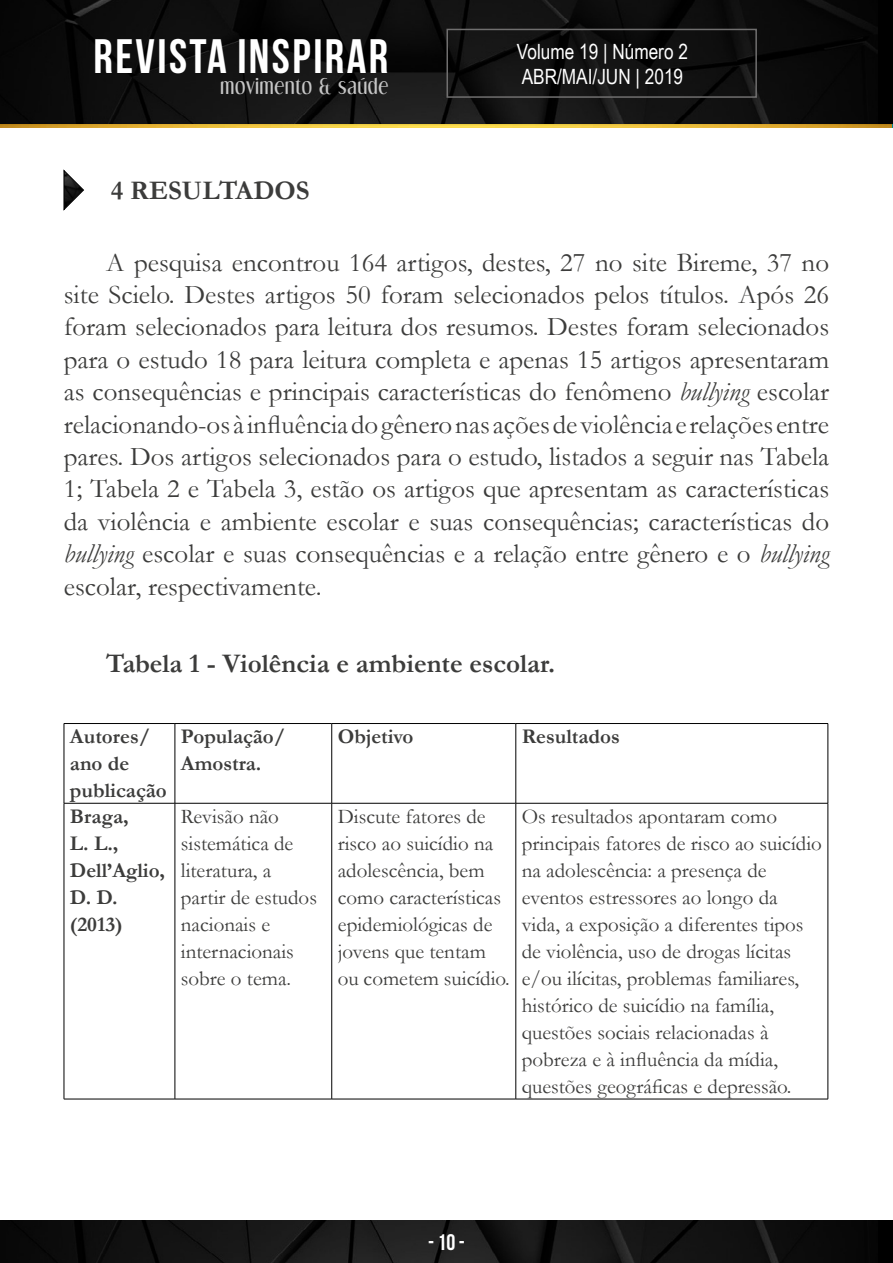
<style>
.page{position:relative;width:893px;height:1263px;background:#fff}
.page>*{position:absolute;margin:0;border:0;box-sizing:border-box;transform-origin:0 0}
.t1{font:700 48.3px "Bebas Neue";letter-spacing:.05em;color:#fff}
.t2{font:27px/32.4px "Garamond";color:#3c3c3b;text-align:justify}
.t3{font:700 27px "Garamond";color:#3c3c3b}
.t4{font:700 22.5px "Bebas Neue";color:#fff}
.t5{font:21px/27px "Garamond";color:#3c3c3b}
.t6{font:700 21px/27px "Garamond";color:#3c3c3b}
.t7{font:21px/25.2px "Arial Narrow";color:#fff}
.t8{font:18.9px "Dream Orphans";letter-spacing:.05em;color:#c6c6c6}
.s1{font-style:italic}
</style>
<div class="page">
<img style="left:0;top:124px;width:891px;height:4px">
<img style="left:0;top:0;width:878px;height:124px">
<div style="left:446px;top:29px;width:311px;height:69px;border:2px solid #706f6f"></div>
<img style="left:0;top:1220px;width:878px;height:43px">
<svg style="left:64px;top:170px;width:20px;height:40px"></svg>
<hr style="left:64px;top:723px;width:111px;height:1px;background:#000">
<hr style="left:64px;top:724px;width:1px;height:79px;background:#000">
<hr style="left:175px;top:723px;width:157px;height:1px;background:#000">
<hr style="left:175px;top:724px;width:1px;height:79px;background:#000">
<hr style="left:332px;top:723px;width:184px;height:1px;background:#000">
<hr style="left:331px;top:724px;width:1px;height:79px;background:#000">
<hr style="left:516px;top:723px;width:312px;height:1px;background:#000">
<hr style="left:516px;top:724px;width:1px;height:79px;background:#000">
<hr style="left:828px;top:724px;width:1px;height:79px;background:#000">
<hr style="left:64px;top:803px;width:111px;height:1px;background:#000">
<hr style="left:64px;top:803px;width:1px;height:296px;background:#000">
<hr style="left:175px;top:803px;width:157px;height:1px;background:#000">
<hr style="left:175px;top:803px;width:1px;height:296px;background:#000">
<hr style="left:332px;top:803px;width:184px;height:1px;background:#000">
<hr style="left:331px;top:803px;width:1px;height:296px;background:#000">
<hr style="left:516px;top:803px;width:312px;height:1px;background:#000">
<hr style="left:516px;top:803px;width:1px;height:296px;background:#000">
<hr style="left:828px;top:803px;width:1px;height:296px;background:#000">
<hr style="left:64px;top:1099px;width:111px;height:1px;background:#000">
<hr style="left:175px;top:1099px;width:157px;height:1px;background:#000">
<hr style="left:332px;top:1099px;width:184px;height:1px;background:#000">
<hr style="left:516px;top:1099px;width:312px;height:1px;background:#000">
<h1 class="t1" style="left:94px;top:29px;width:296px">REVISTA INSPIRAR</h1>
<p class="t8" style="left:220px;top:75px;width:169px">movimento &amp; saúde</p>
<p class="t3" style="left:111px;top:172px;width:200px">4 RESULTADOS</p>
<p class="t7" style="left:517px;top:38px;width:173px">Volume 19 | Número 2<br>ABR/MAI/JUN | 2019</p>
<p class="t2" style="left:64px;top:245px;width:767px;text-indent:43px">A pesquisa encontrou 164 artigos, destes, 27 no site Bireme, 37 no site Scielo. Destes artigos 50 foram selecionados pelos títulos. Após 26 foram selecionados para leitura dos resumos. Destes foram selecionados para o estudo 18 para leitura completa e apenas 15 artigos apresentaram as consequências e principais características do fenômeno <span class="s1">bullying</span> escolar relacionando-os à influência do gênero nas ações de violência e relações entre pares. Dos artigos selecionados para o estudo, listados a seguir nas Tabela 1; Tabela 2 e Tabela 3, estão os artigos que apresentam as características da violência e ambiente escolar e suas consequências; características do <span class="s1">bullying</span> escolar e suas consequências e a relação entre gênero e o <span class="s1">bullying </span>escolar, respectivamente.</p>
<p class="t3" style="left:106px;top:645px;width:450px">Tabela 1 - Violência e ambiente escolar.</p>
<p class="t6" style="left:70px;top:723px;width:98px">Autores/ ano de publicação</p>
<p class="t6" style="left:181px;top:723px;width:106px">População/<br>Amostra.</p>
<p class="t6" style="left:338px;top:723px;width:77px">Objetivo</p>
<p class="t6" style="left:522px;top:723px;width:100px">Resultados</p>
<p class="t6" style="left:70px;top:803px;width:97px">Braga,<br>L. L.,<br>Dell’Aglio,<br>D. D. (2013)</p>
<p class="t5" style="left:181px;top:802px;width:138px">Revisão não sistemática de literatura, a partir de estudos nacionais e internacionais sobre o tema.</p>
<p class="t5" style="left:338px;top:802px;width:174px">Discute fatores de risco ao suicídio na adolescência, bem como características epidemiológicas de jovens que tentam ou cometem suicídio.</p>
<p class="t5" style="left:522px;top:802px;width:302px">Os resultados apontaram como principais fatores de risco ao suicídio na adolescência: a presença de eventos estressores ao longo da<br>vida, a exposição a diferentes tipos de violência, uso de drogas lícitas e/ou ilícitas, problemas familiares, histórico de suicídio na família, questões sociais relacionadas à pobreza e à influência da mídia, questões geográficas e depressão.</p>
<p class="t4" style="left:428px;top:1230px;width:38px">- 10 -</p>
</div>
